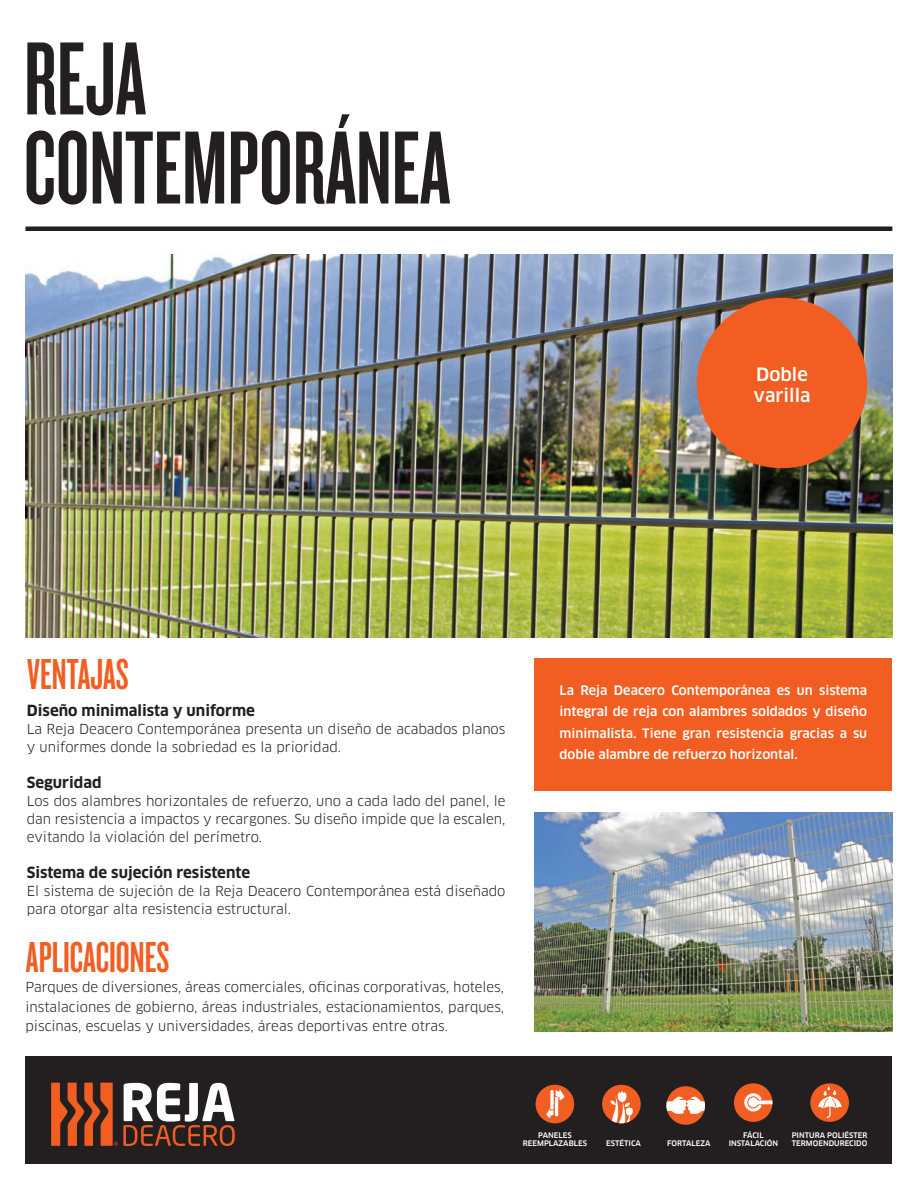
<style>
.page{position:relative;width:918px;height:1188px;background:#fff}
.page>*{position:absolute;margin:0;border:0;box-sizing:border-box;transform-origin:0 0}
.t1{font:108px/89.1px "Knockout HTF47 Bantamweight";color:#231f20}
.t2{font:45px "Knockout HTF47 Bantamweight";color:#f25e21}
.t3{font:500 18px/21.6px "Clan OT";color:#fff}
.t4{font:700 15px "Clan OT";color:#231f20}
.t5{font:13.5px/18px "Clan OT";color:#231f20}
.t6{font:500 12.75px/21.5px "Clan OT";color:#fff;text-align:justify}
.t7{font:500 7.5px/8.6px "Clan OT";color:#fff;text-align:center}
</style>
<div class="page">
<div style="left:26px;top:1057px;width:866px;height:107px;background:#231f20"></div>
<svg style="left:51px;top:1083px;width:184px;height:63px"></svg>
<div style="left:26px;top:226px;width:866px;height:5px;background:#231f20"></div>
<img style="left:26px;top:254px;width:866px;height:383px">
<div style="left:697px;top:298px;width:170px;height:170px;background:#f25e21;border-radius:50%"></div>
<div style="left:810px;top:1083px;width:39px;height:39px;background:#f25e21;border-radius:50%"></div>
<svg style="left:818px;top:1086px;width:24px;height:32px"></svg>
<div style="left:536px;top:1085px;width:38px;height:38px;background:#f25e21;border-radius:50%"></div>
<svg style="left:550px;top:1090px;width:4px;height:20px"></svg>
<hr style="left:555px;top:1097px;width:3px;height:19px;background:#fff;border-radius:2px">
<svg style="left:556px;top:1089px;width:9px;height:11px"></svg>
<svg style="left:546px;top:1109px;width:7px;height:9px"></svg>
<div style="left:602px;top:1085px;width:39px;height:38px;background:#f25e21;border-radius:50%"></div>
<svg style="left:610px;top:1091px;width:23px;height:32px"></svg>
<div style="left:666px;top:1086px;width:39px;height:39px;background:#f25e21;border-radius:50%"></div>
<svg style="left:666px;top:1097px;width:39px;height:17px"></svg>
<div style="left:734px;top:1083px;width:39px;height:39px;background:#f25e21;border-radius:50%"></div>
<svg style="left:744px;top:1093px;width:29px;height:18px"></svg>
<div style="left:535px;top:658px;width:357px;height:133px;background:#f25e21"></div>
<img style="left:534px;top:812px;width:358px;height:219px">
<h1 class="t1" style="left:24px;top:36px;width:428px">REJA<br>CONTEMPORÁNEA</h1>
<h3 class="t3" style="left:753px;top:363px;width:59px">Doble varilla</h3>
<h2 class="t2" style="left:27px;top:651px;width:103px">VENTAJAS</h2>
<p class="t4" style="left:27px;top:701px;width:230px">Diseño minimalista y uniforme</p>
<p class="t5" style="left:27px;top:720px;width:480px">La Reja Deacero Contemporánea presenta un diseño de acabados planos y uniformes donde la sobriedad es la prioridad.</p>
<p class="t4" style="left:27px;top:773px;width:76px">Seguridad</p>
<p class="t5" style="left:27px;top:792px;width:480px;text-align:justify">Los dos alambres horizontales de refuerzo, uno a cada lado del panel, le dan resistencia a impactos y recargones. Su diseño impide que la escalen, evitando la violación del perímetro.</p>
<p class="t4" style="left:27px;top:863px;width:225px">Sistema de sujeción resistente</p>
<p class="t5" style="left:27px;top:882px;width:480px">El sistema de sujeción de la Reja Deacero Contemporánea está diseñado para otorgar alta resistencia estructural.</p>
<h2 class="t2" style="left:26px;top:935px;width:145px">APLICACIONES</h2>
<p class="t5" style="left:26px;top:978px;width:480px;line-height:19.5px;text-align:justify">Parques de diversiones, áreas comerciales, oficinas corporativas, hoteles, instalaciones de gobierno, áreas industriales, estacionamientos, parques, piscinas, escuelas y universidades, áreas deportivas entre otras.</p>
<p class="t6" style="left:560px;top:680px;width:309px">La Reja Deacero Contemporánea es un sistema integral de reja con alambres soldados y diseño minimalista. Tiene gran resistencia gracias a su doble alambre de refuerzo horizontal.</p>
<p class="t7" style="left:523px;top:1131px;width:66px">PANELES<br>REEMPLAZABLES</p>
<p class="t7" style="left:792px;top:1131px;width:77px;text-align:left">PINTURA POLIÉSTER<br>TERMOENDURECIDO</p>
<p class="t7" style="left:606px;top:1139px;width:36px">ESTÉTICA</p>
<p class="t7" style="left:667px;top:1139px;width:45px">FORTALEZA</p>
<p class="t7" style="left:729px;top:1131px;width:51px">FÁCIL<br>INSTALACIÓN</p>
</div>
